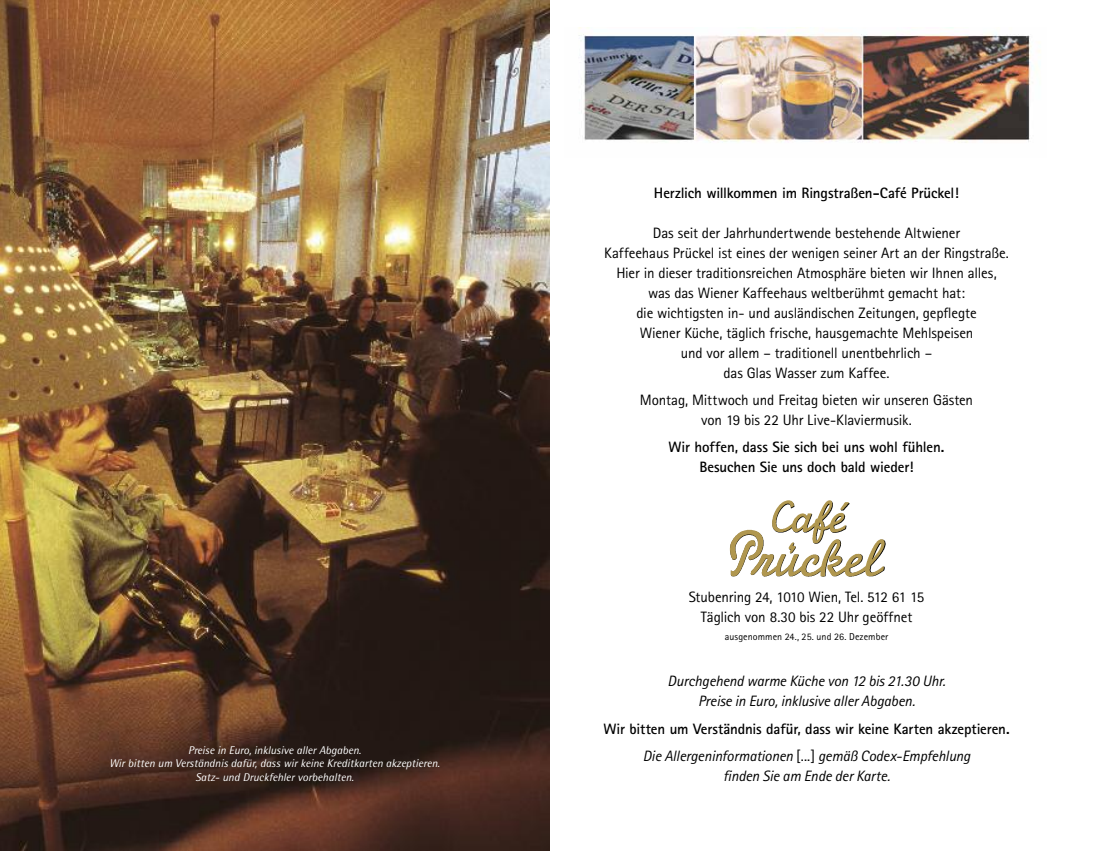
<style>
.page{position:relative;width:1099px;height:851px;background:#fff}
.page>*{position:absolute;margin:0;border:0;box-sizing:border-box;transform-origin:0 0}
.t1{font:15px/20px "Rotis Sans Serif";letter-spacing:-.01em;color:#000;text-align:center}
.t2{font:700 15px/20px "Rotis Sans Serif";letter-spacing:-.01em;color:#000;text-align:center}
.t3{font:italic 15px/20px "Rotis Sans Serif";letter-spacing:-.01em;color:#000;text-align:center}
.t4{font:italic 11.25px/13.5px "Rotis Semi Sans";color:#fff;text-align:center}
.t5{font:10px "Rotis Sans Serif";letter-spacing:.005em;color:#000}
.s1{font-weight:400;font-style:italic}
.s2{font-weight:400}
</style>
<div class="page">
<img style="left:579px;top:27px;width:461px;height:116px">
<img style="left:729px;top:500px;width:157px;height:77px">
<img style="left:0;top:0;width:549px;height:850px">
<p class="t4" style="left:109px;top:742px;width:332px">Preise in Euro, inklusive aller Abgaben.<br>Wir bitten um Verständnis dafür, dass wir keine Kreditkarten akzeptieren.<br>Satz- und Druckfehler vorbehalten.</p>
<p class="t2" style="left:654px;top:183px;width:306px">Herzlich willkommen im Ringstraßen-Café Prückel!</p>
<p class="t1" style="left:604px;top:223px;width:406px">Das seit der Jahrhundertwende bestehende Altwiener<br>Kaffeehaus Prückel ist eines der wenigen seiner Art an der Ringstraße.<br>Hier in dieser traditionsreichen Atmosphäre bieten wir Ihnen alles, was das Wiener Kaffeehaus weltberühmt gemacht hat:<br>die wichtigsten in- und ausländischen Zeitungen, gepflegte<br>Wiener Küche, täglich frische, hausgemachte Mehlspeisen<br>und vor allem – traditionell unentbehrlich –<br>das Glas Wasser zum Kaffee.</p>
<p class="t1" style="left:640px;top:390px;width:335px">Montag, Mittwoch und Freitag bieten wir unseren Gästen von 19 bis 22 Uhr Live-Klaviermusik.</p>
<p class="t2" style="left:668px;top:437px;width:277px">Wir hoffen, dass Sie sich bei uns wohl fühlen.<br>Besuchen Sie uns doch bald wieder!</p>
<p class="t1" style="left:688px;top:587px;width:237px">Stubenring 24, 1010 Wien, Tel. 512 61 15<br>Täglich von 8.30 bis 22 Uhr geöffnet</p>
<p class="t5" style="left:724px;top:630px;width:165px">ausgenommen 24., 25. und 26. Dezember</p>
<p class="t3" style="left:667px;top:671px;width:279px">Durchgehend warme Küche von 12 bis 21.30 Uhr.<br>Preise in Euro, inklusive aller Abgaben.</p>
<p class="t2" style="left:603px;top:714px;width:407px;line-height:27.1px">Wir bitten um Verständnis dafür, dass wir keine Karten akzeptieren.<br><span class="s1">Die Allergeninformationen</span> <span class="s2">[...]</span> <span class="s1">gemäß Codex-Empfehlung</span></p>
<p class="t3" style="left:723px;top:765px;width:168px">finden Sie am Ende der Karte.</p>
</div>
